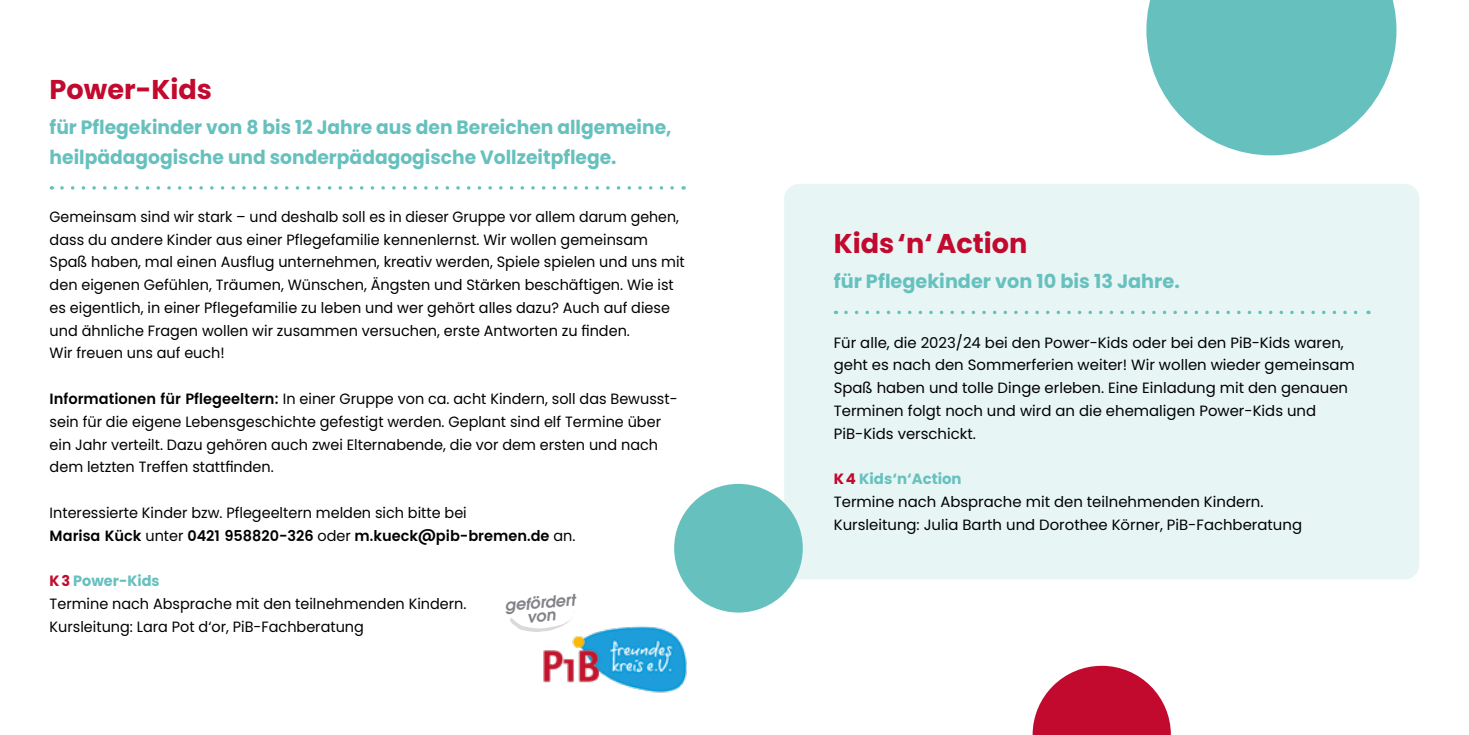
<style>
.page{position:relative;width:1469px;height:735px;background:#fff}
.page>*{position:absolute;margin:0;border:0;box-sizing:border-box;transform-origin:0 0}
.t1{font:700 27.12px "Poppins";color:#c2092e}
.t2{font:700 19.25px/29.8px "Poppins";color:#66c1be}
.t3{font:italic 600 15.92px/13.7px "ITC Avant Garde Std";color:#828288;text-align:center}
.t4{font:14.88px/22.8px "Poppins";color:#000}
.t5{font:14.88px/22.8px "Poppins";color:#000;scale:.95 1}
.s1{font-weight:600}
.s2{font-weight:700;color:#c2092e}
.s3{font-weight:700;color:#66c1be}
</style>
<div class="page">
<div style="left:784px;top:184px;width:635px;height:395px;background:#e8f5f5;border-radius:15px"></div>
<svg style="left:846px;top:310px;width:522px;height:4px"></svg>
<svg style="left:1146px;top:0;width:250px;height:155px"></svg>
<svg style="left:1032px;top:665px;width:138px;height:69px"></svg>
<svg style="left:62px;top:186px;width:622px;height:3px"></svg>
<img style="left:529px;top:626px;width:158px;height:67px">
<svg style="left:510px;top:618px;width:64px;height:13px"></svg>
<div style="left:674px;top:483px;width:128px;height:129px;background:#66c1be;border-radius:50%"></div>
<h1 class="t1" style="left:50px;top:74px;width:164px">Power-Kids</h1>
<p class="t2" style="left:50px;top:113px;width:623px">für Pflegekinder von 8 bis 12 Jahre aus den Bereichen allgemeine, heilpädagogische und sonderpädagogische Vollzeitpflege.</p>
<p class="t5" style="left:50px;top:205px;width:670px">Gemeinsam sind wir stark – und deshalb soll es in dieser Gruppe vor allem darum gehen, dass du andere Kinder aus einer Pflegefamilie kennenlernst. Wir wollen gemeinsam Spaß haben, mal einen Ausflug unternehmen, kreativ werden, Spiele spielen und uns mit den eigenen Gefühlen, Träumen, Wünschen, Ängsten und Stärken beschäftigen. Wie ist es eigentlich, in einer Pflegefamilie zu leben und wer gehört alles dazu? Auch auf diese und ähnliche Fragen wollen wir zusammen versuchen, erste Antworten zu finden.<br>Wir freuen uns auf euch!</p>
<p class="t4" style="left:50px;top:387px;width:629px"><span class="s1">Informationen für Pflegeeltern:</span> In einer Gruppe von ca. acht Kindern, soll das Bewusst&shy;sein für die eigene Lebensgeschichte gefestigt werden. Geplant sind elf Termine über ein Jahr verteilt. Dazu gehören auch zwei Elternabende, die vor dem ersten und nach dem letzten Treffen stattfinden.</p>
<p class="t4" style="left:50px;top:501px;width:527px">Interessierte Kinder bzw. Pflegeeltern melden sich bitte bei<br><span class="s1">Marisa Kück</span> unter <span class="s1">0421 958820-326</span> oder <span class="s1">m.kueck@pib-bremen.de</span> an.</p>
<p class="t4" style="left:50px;top:569px;width:418px"><span class="s2">K3</span> <span class="s3">Power-Kids<br></span>Termine nach Absprache mit den teilnehmenden Kindern.<br>Kursleitung: Lara Pot d‘or, PiB-Fachberatung</p>
<p class="t3" style="left:504px;top:598px;width:72px;rotate:-5deg">gefördert von</p>
<h1 class="t1" style="left:833px;top:227px;width:195px">Kids‘n‘Action</h1>
<p class="t2" style="left:833px;top:266px;width:347px">für Pflegekinder von 10 bis 13 Jahre.</p>
<p class="t4" style="left:833px;top:331px;width:522px">Für alle, die 2023/24 bei den Power-Kids oder bei den PiB-Kids waren, geht es nach den Sommerferien weiter! Wir wollen wieder gemeinsam Spaß haben und tolle Dinge erleben. Eine Einladung mit den genauen Terminen folgt noch und wird an die ehemaligen Power-Kids und PiB-Kids verschickt.</p>
<p class="t4" style="left:833px;top:467px;width:470px"><span class="s2">K4</span> <span class="s3">Kids‘n‘Action<br></span>Termine nach Absprache mit den teilnehmenden Kindern.<br>Kursleitung: Julia Barth und Dorothee Körner, PiB-Fachberatung</p>
</div>
